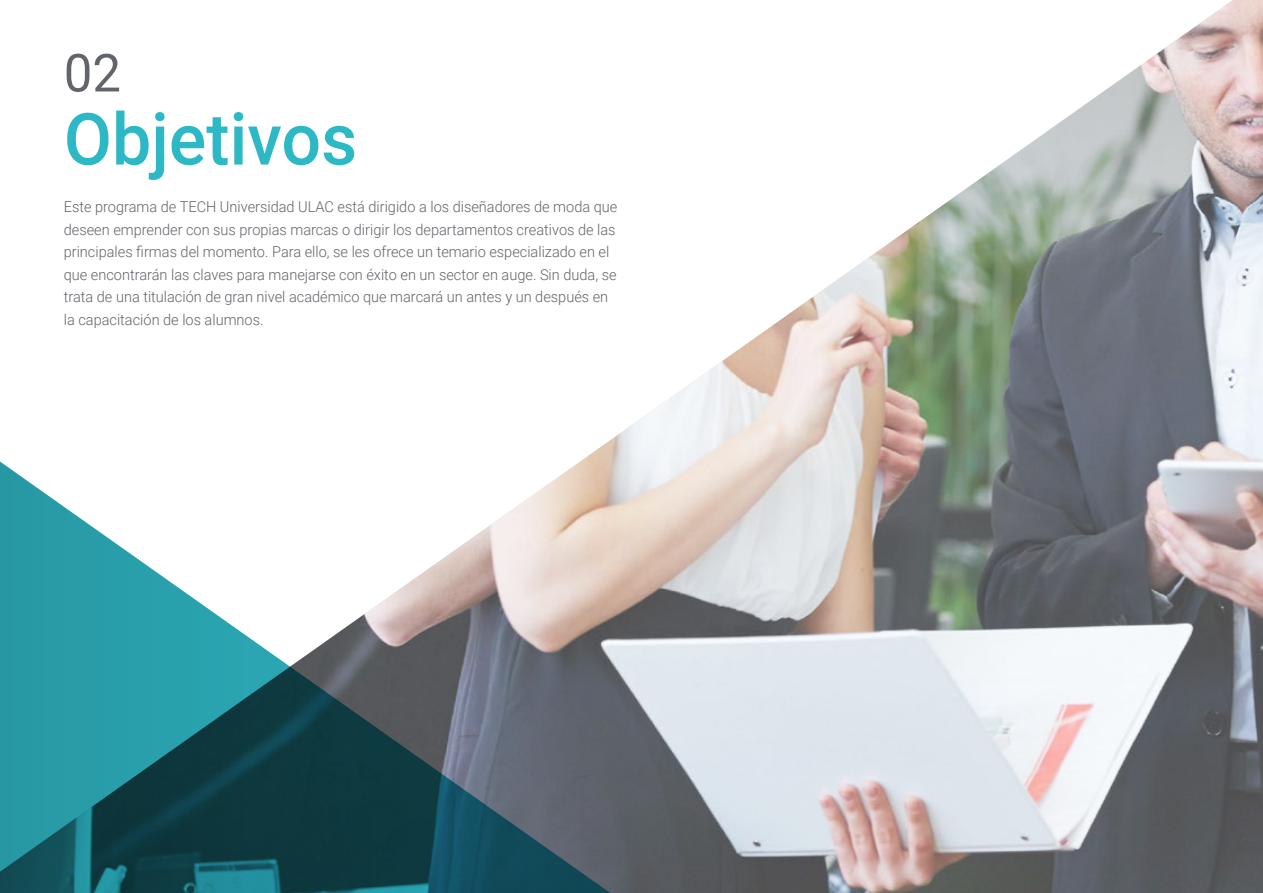
<style>
.page{position:relative;width:1263px;height:893px;background:#fff}
.page>*{position:absolute;margin:0;border:0;box-sizing:border-box;transform-origin:0 0}
.t1{font:500 72px "Roboto";color:#2db8c5}
.t2{font:52.5px "Roboto";color:#61646a}
.t3{font:300 15px/22.5px "Roboto";color:#61646a}
</style>
<div class="page">
<img style="left:602px;top:0;width:661px;height:893px">
<svg style="left:0;top:446px;width:640px;height:447px"></svg>
<h2 class="t2" style="left:64px;top:36px;width:59px">02</h2>
<h1 class="t1" style="left:64px;top:89px;width:295px">Objetivos</h1>
<p class="t3" style="left:64px;top:195px;width:555px">Este programa de TECH Universidad ULAC está dirigido a los diseñadores de moda que deseen emprender con sus propias marcas o dirigir los departamentos creativos de las principales firmas del momento. Para ello, se les ofrece un temario especializado en el que encontrarán las claves para manejarse con éxito en un sector en auge. Sin duda, se trata de una titulación de gran nivel académico que marcará un antes y un después en la capacitación de los alumnos.</p>
</div>
